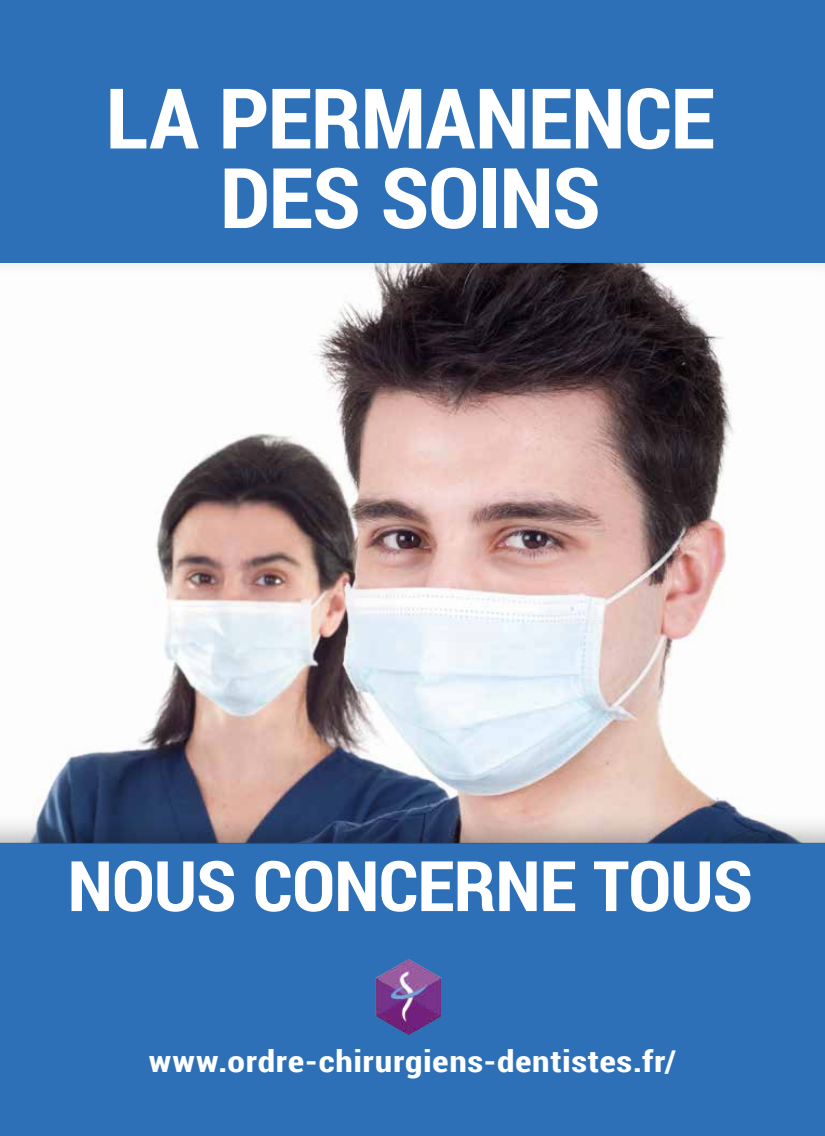
<style>
.page{position:relative;width:825px;height:1136px;background:#fff}
.page>*{position:absolute;margin:0;border:0;box-sizing:border-box;transform-origin:0 0}
.t1{font:700 83.7px/79.5px "Roboto Condensed";letter-spacing:-.015em;color:#fff;text-align:center;scale:1.08 1}
.t2{font:700 69.75px "Roboto Condensed";letter-spacing:-.01em;color:#fff;scale:1.08 1}
.t3{font:700 30px "Roboto Condensed";letter-spacing:.015em;color:#fff;scale:1.2 1}
.t4{font:700 27.9px "Roboto Condensed";letter-spacing:-.005em;color:#fff;scale:1.08 1}
</style>
<div class="page">
<div style="left:0;top:0;width:825px;height:1135px;background:#2d70b7"></div>
<div style="left:0;top:260px;width:825px;height:583px;background:#000;opacity:.29"></div>
<img style="left:376px;top:958px;width:66px;height:77px">
<h1 class="t1" style="left:106px;top:76px;width:565px">LA PERMANENCE<br>DES SOINS</h1>
<h2 class="t2" style="left:67px;top:837px;width:636px">NOUS CONCERNE TOUS</h2>
<p class="t3" style="left:149px;top:1039px;width:441px">www.ordre-chirurgiens-dentistes.fr/</p>
<p class="t4" style="left:137px;top:1046px;width:513px">https://annonces.ordre-chirurgiens-dentistes.fr</p>
</div>
